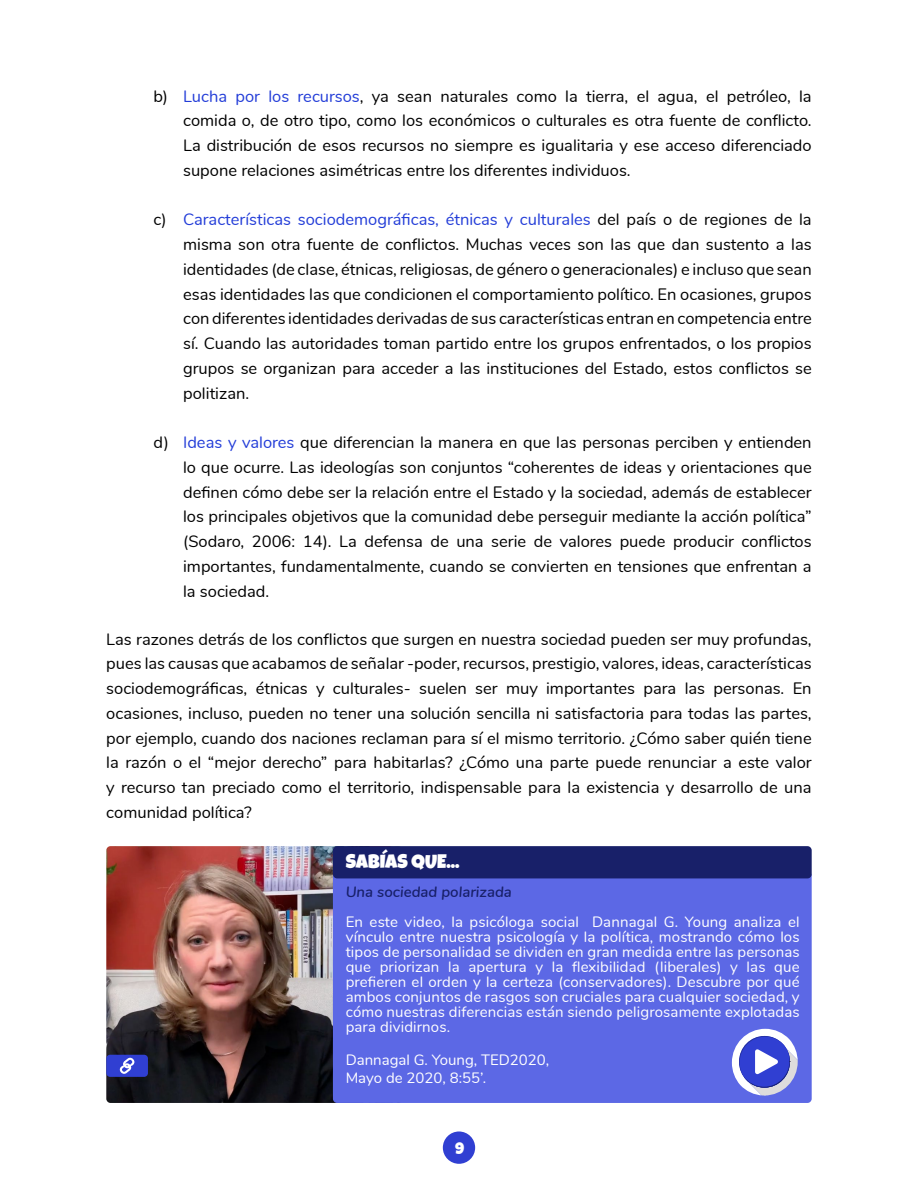
<style>
.page{position:relative;width:918px;height:1188px;background:#fff}
.page>*{position:absolute;margin:0;border:0;box-sizing:border-box;transform-origin:0 0}
.t1{font:19.5px "Luckiest Guy";color:#fff}
.t2{font:16.5px/24.8px "Nunito";color:#000;text-align:justify}
.t3{font:16.5px "Luckiest Guy";color:#fff}
.t4{font:15px/15px "Nunito";letter-spacing:.01em;color:#fff;text-align:justify}
.t5{font:italic 600 15px "Nunito";color:#182069}
.s1{color:#233dd8}
</style>
<div class="page">
<div style="left:443px;top:1131px;width:32px;height:33px;background:#303fd2;border-radius:50%"></div>
<img style="left:106px;top:846px;width:229px;height:257px">
<div style="left:333px;top:872px;width:479px;height:231px;background:#5c68e5;border-radius:4px"></div>
<div style="left:333px;top:846px;width:479px;height:32px;background:#182069;border-radius:4px"></div>
<div style="left:106px;top:1055px;width:42px;height:22px;background:#303fd2;border-radius:4px"></div>
<svg style="left:120px;top:1058px;width:14px;height:16px"></svg>
<svg style="left:732px;top:1029px;width:66px;height:67px"></svg>
<p class="t2" style="left:183px;top:83px;width:630px;text-indent:-30px">b) <span class="s1">Lucha por los recursos</span>, ya sean naturales como la tierra, el agua, el petróleo, la comida o, de otro tipo, como los económicos o culturales es otra fuente de conflicto.<br>La distribución de esos recursos no siempre es igualitaria y ese acceso diferenciado supone relaciones asimétricas entre los diferentes individuos.</p>
<p class="t2" style="left:183px;top:206px;width:630px;text-indent:-30px">c) <span class="s1">Características sociodemográficas, étnicas y culturales</span> del país o de regiones de la misma son otra fuente de conflictos. Muchas veces son las que dan sustento a las identidades (de clase, étnicas, religiosas, de género o generacionales) e incluso que sean esas identidades las que condicionen el comportamiento político. En ocasiones, grupos con diferentes identidades derivadas de sus características entran en competencia entre sí. Cuando las autoridades toman partido entre los grupos enfrentados, o los propios grupos se organizan para acceder a las instituciones del Estado, estos conflictos se politizan.</p>
<p class="t2" style="left:183px;top:429px;width:630px;text-indent:-30px">d) <span class="s1">Ideas y valores</span> que diferencian la manera en que las personas perciben y entienden lo que ocurre. Las ideologías son conjuntos “coherentes de ideas y orientaciones que definen cómo debe ser la relación entre el Estado y la sociedad, además de establecer los principales objetivos que la comunidad debe perseguir mediante la acción política” (Sodaro, 2006: 14). La defensa de una serie de valores puede producir conflictos importantes, fundamentalmente, cuando se convierten en tensiones que enfrentan a la sociedad.</p>
<p class="t2" style="left:106px;top:626px;width:707px">Las razones detrás de los conflictos que surgen en nuestra sociedad pueden ser muy profundas, pues las causas que acabamos de señalar -poder, recursos, prestigio, valores, ideas, características sociodemográficas, étnicas y culturales- suelen ser muy importantes para las personas. En ocasiones, incluso, pueden no tener una solución sencilla ni satisfactoria para todas las partes, por ejemplo, cuando dos naciones reclaman para sí el mismo territorio. ¿Cómo saber quién tiene la razón o el “mejor derecho” para habitarlas? ¿Cómo una parte puede renunciar a este valor y recurso tan preciado como el territorio, indispensable para la existencia y desarrollo de una comunidad política?</p>
<p class="t1" style="left:346px;top:848px;width:115px">SABÍAS QUE...</p>
<p class="t5" style="left:346px;top:880px;width:168px">Una sociedad polarizada</p>
<p class="t4" style="left:346px;top:913px;width:455px">En este video, la psicóloga social Dannagal G. Young analiza el vínculo entre nuestra psicología y la política, mostrando cómo los tipos de personalidad se dividen en gran medida entre las personas que priorizan la apertura y la flexibilidad (liberales) y las que prefieren el orden y la certeza (conservadores). Descubre por qué ambos conjuntos de rasgos son cruciales para cualquier sociedad, y cómo nuestras diferencias están siendo peligrosamente explotadas para dividirnos.</p>
<p class="t4" style="left:346px;top:1050px;width:205px;line-height:18px">Dannagal G. Young, TED2020,<br>Mayo de 2020, 8:55’.</p>
<p class="t3" style="left:455px;top:1138px;width:11px">9</p>
</div>
